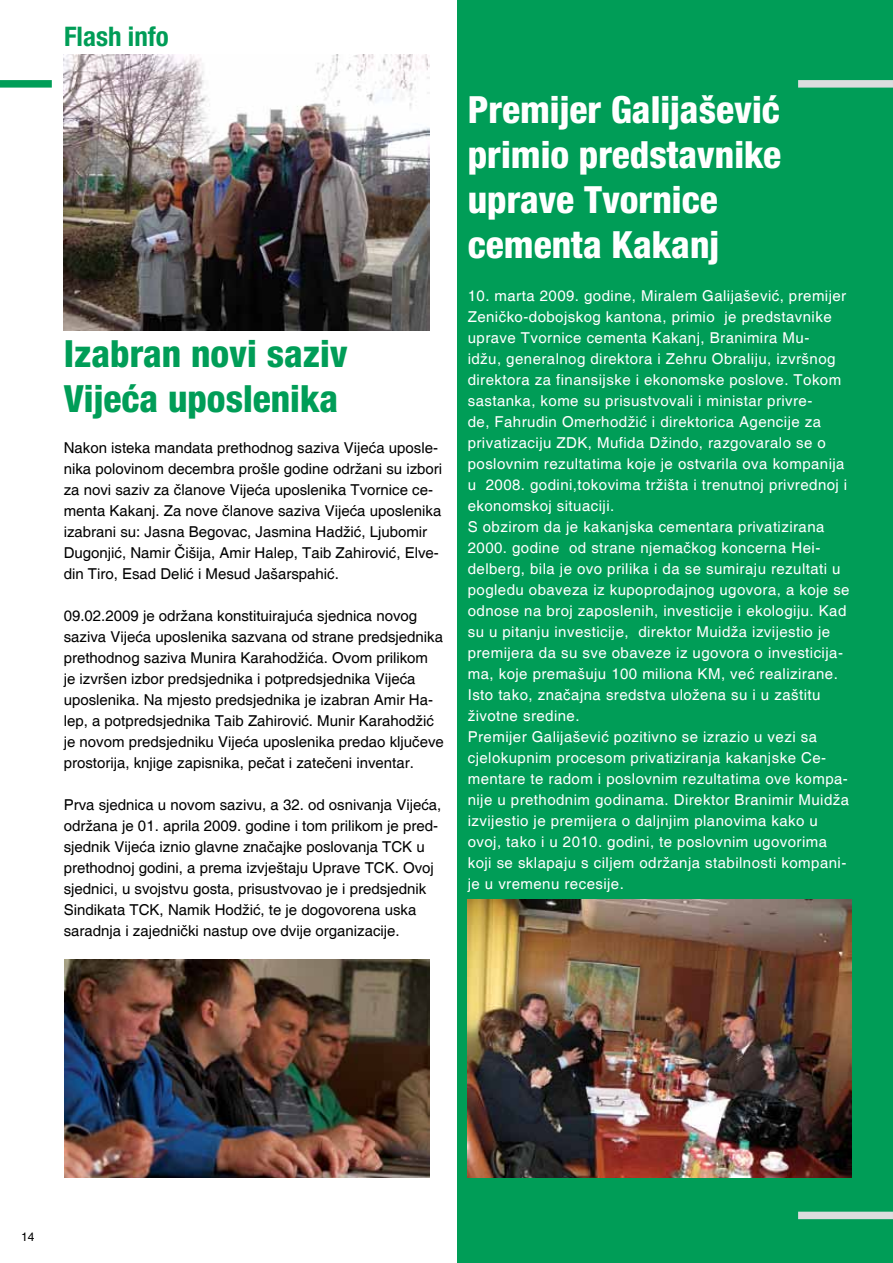
<style>
.page{position:relative;width:893px;height:1263px;background:#fff}
.page>*{position:absolute;margin:0;border:0;box-sizing:border-box;transform-origin:0 0}
.t1{font:800 condensed 37.5px/45px "Helvetica Neue LT Pro";color:#fff}
.t2{font:800 condensed 37.5px/45px "Helvetica Neue LT Pro";color:#009d57}
.t3{font:700 condensed 27px "Helvetica Neue LT Pro";color:#009d57}
.t4{font:15px/21px "Helvetica";letter-spacing:.03em;color:#fff}
.t5{font:15px/21px "Helvetica";color:#000}
.t6{font:12px "Helvetica";color:#000}
</style>
<div class="page">
<div style="left:457px;top:0;width:436px;height:1263px;background:#009d57"></div>
<div style="left:798px;top:1212px;width:95px;height:7px;background:#dcddde"></div>
<div style="left:798px;top:80px;width:95px;height:8px;background:#dcddde"></div>
<div style="left:0;top:80px;width:52px;height:8px;background:#009d57"></div>
<img style="left:64px;top:54px;width:365px;height:276px">
<img style="left:64px;top:959px;width:365px;height:219px">
<img style="left:467px;top:899px;width:384px;height:279px">
<h2 class="t3" style="left:64px;top:20px;width:106px">Flash info</h2>
<h1 class="t2" style="left:64px;top:331px;width:286px">Izabran novi saziv<br>Vijeća uposlenika</h1>
<p class="t5" style="left:64px;top:438px;width:380px">Nakon isteka mandata prethodnog saziva Vijeća uposle&shy;nika polovinom decembra prošle godine održani su izbori za novi saziv za članove Vijeća uposlenika Tvornice ce&shy;menta Kakanj. Za nove članove saziva Vijeća uposlenika izabrani su: Jasna Begovac, Jasmina Hadžić, Ljubomir Dugonjić, Namir Čišija, Amir Halep, Taib Zahirović, Elve&shy;din Tiro, Esad Delić i Mesud Jašarspahić.</p>
<p class="t5" style="left:64px;top:606px;width:382px">09.02.2009 je održana konstituirajuća sjednica novog saziva Vijeća uposlenika sazvana od strane predsjednika prethodnog saziva Munira Karahodžića. Ovom prilikom<br>je izvršen izbor predsjednika i potpredsjednika Vijeća uposlenika. Na mjesto predsjednika je izabran Amir Ha&shy;lep, a potpredsjednika Taib Zahirović. Munir Karahodžić je novom predsjedniku Vijeća uposlenika predao ključeve prostorija, knjige zapisnika, pečat i zatečeni inventar.</p>
<p class="t5" style="left:64px;top:795px;width:379px">Prva sjednica u novom sazivu, a 32. od osnivanja Vijeća, održana je 01. aprila 2009. godine i tom prilikom je pred&shy;sjednik Vijeća iznio glavne značajke poslovanja TCK u prethodnoj godini, a prema izvještaju Uprave TCK. Ovoj sjednici, u svojstvu gosta, prisustvovao je i predsjednik Sindikata TCK, Namik Hodžić, te je dogovorena uska saradnja i zajednički nastup ove dvije organizacije.</p>
<h1 class="t1" style="left:468px;top:87px;width:315px">Premijer Galijašević primio predstavnike uprave Tvornice cementa Kakanj</h1>
<p class="t4" style="left:468px;top:286px;width:383px">10. marta 2009. godine, Miralem Galijašević, premijer Zeničko-dobojskog kantona, primio je predstavnike uprave Tvornice cementa Kakanj, Branimira Mu-<br>idžu, generalnog direktora i Zehru Obraliju, izvršnog direktora za finansijske i ekonomske poslove. Tokom sastanka, kome su prisustvovali i ministar privre-<br>de, Fahrudin Omerhodžić i direktorica Agencije za privatizaciju ZDK, Mufida Džindo, razgovaralo se o poslovnim rezultatima koje je ostvarila ova kompanija u 2008. godini,tokovima tržišta i trenutnoj privrednoj i ekonomskoj situaciji.<br>S obzirom da je kakanjska cementara privatizirana 2000. godine od strane njemačkog koncerna Hei&shy;delberg, bila je ovo prilika i da se sumiraju rezultati u pogledu obaveza iz kupoprodajnog ugovora, a koje se odnose na broj zaposlenih, investicije i ekologiju. Kad su u pitanju investicije, direktor Muidža izvijestio je premijera da su sve obaveze iz ugovora o investicija&shy;ma, koje premašuju 100 miliona KM, već realizirane.<br>Isto tako, značajna sredstva uložena su i u zaštitu životne sredine.<br>Premijer Galijašević pozitivno se izrazio u vezi sa cjelokupnim procesom privatiziranja kakanjske Ce&shy;mentare te radom i poslovnim rezultatima ove kompa&shy;nije u prethodnim godinama. Direktor Branimir Muidža izvijestio je premijera o daljnjim planovima kako u ovoj, tako i u 2010. godini, te poslovnim ugovorima koji se sklapaju s ciljem održanja stabilnosti kompani&shy;je u vremenu recesije.</p>
<p class="t6" style="left:21px;top:1230px;width:15px">14</p>
</div>
